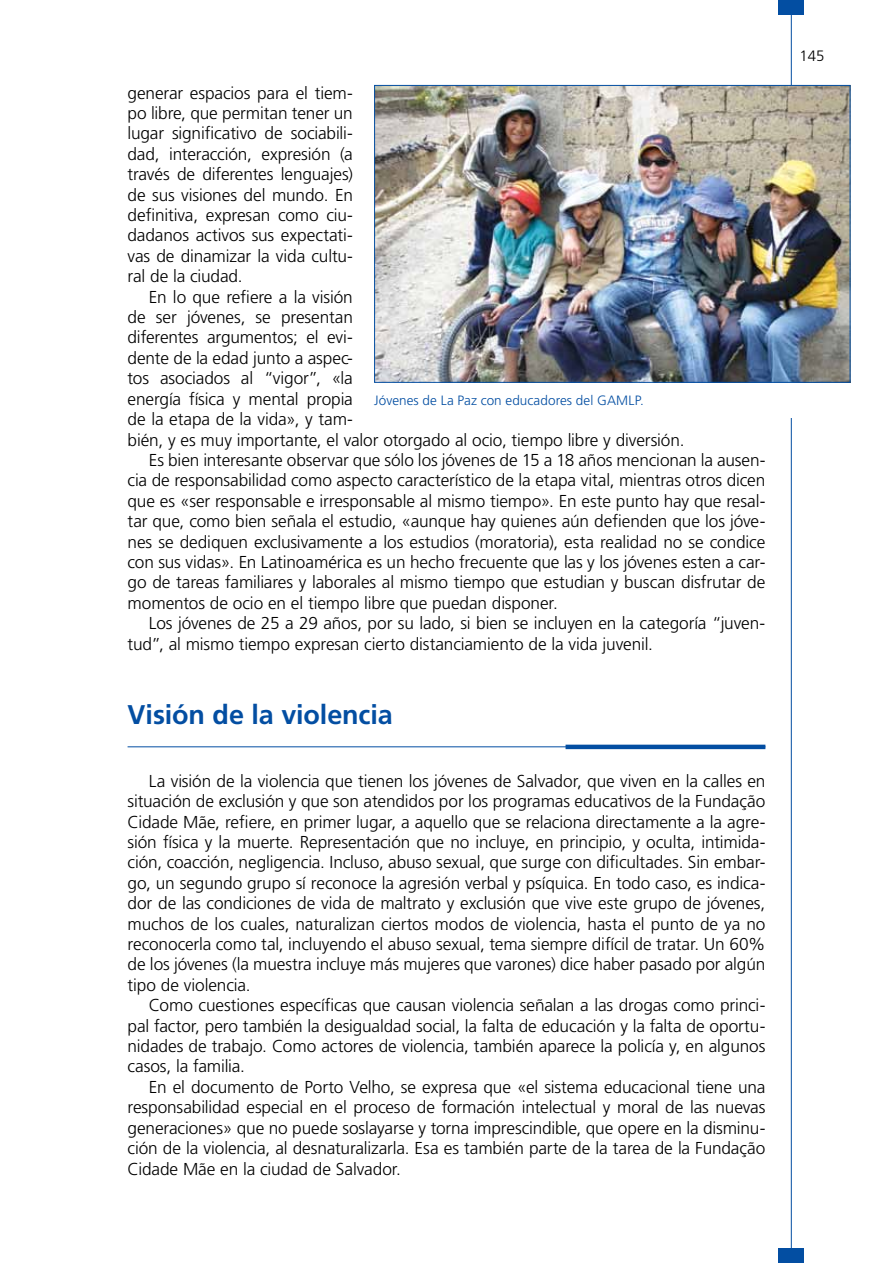
<style>
.page{position:relative;width:893px;height:1263px;background:#fff}
.page>*{position:absolute;margin:0;border:0;box-sizing:border-box;transform-origin:0 0}
.t1{font:700 27px "Frutiger";letter-spacing:-.005em;color:#034ea2}
.t2{font:300 17.25px/20.4px "Frutiger";letter-spacing:-.01em;color:#000;text-align:justify}
.t3{font:300 15px "Frutiger";color:#000}
.t4{font:300 13.5px "Frutiger";letter-spacing:.005em;color:#034ea2}
</style>
<div class="page">
<hr style="left:791px;top:0;width:1px;height:1263px;background:#034ea2">
<div style="left:778px;top:0;width:26px;height:15px;background:#034ea2"></div>
<div style="left:778px;top:1248px;width:26px;height:15px;background:#034ea2"></div>
<hr style="left:128px;top:746px;width:637px;height:1px;background:#034ea2">
<hr style="left:566px;top:745px;width:199px;height:4px;background:#034ea2">
<img style="left:376px;top:87px;width:472px;height:294px">
<div style="left:374px;top:85px;width:476px;height:298px;border:1px solid #034ea2"></div>
<p class="t2" style="left:128px;top:82px;width:227px">generar espacios para el tiem&shy;po libre, que permitan tener un lugar significativo de sociabili&shy;dad, interacción, expresión (a través de diferentes lenguajes) de sus visiones del mundo. En definitiva, expresan como ciu&shy;dadanos activos sus expectati&shy;vas de dinamizar la vida cultu&shy;ral de la ciudad.</p>
<p class="t2" style="left:149px;top:286px;width:206px">En lo que refiere a la visión</p>
<p class="t2" style="left:128px;top:307px;width:227px">de ser jóvenes, se presentan</p>
<p class="t2" style="left:128px;top:327px;width:227px">diferentes argumentos; el evi-</p>
<p class="t2" style="left:128px;top:348px;width:227px">dente de la edad junto a aspec-</p>
<p class="t2" style="left:128px;top:368px;width:227px">tos asociados al “vigor”, «la</p>
<p class="t2" style="left:128px;top:388px;width:227px">energía física y mental propia</p>
<p class="t2" style="left:128px;top:409px;width:227px">de la etapa de la vida», y tam-</p>
<p class="t2" style="left:128px;top:429px;width:558px">bién, y es muy importante, el valor otorgado al ocio, tiempo libre y diversión.</p>
<p class="t2" style="left:149px;top:450px;width:618px">Es bien interesante observar que sólo los jóvenes de 15 a 18 años mencionan la ausen-</p>
<p class="t2" style="left:128px;top:470px;width:639px">cia de responsabilidad como aspecto característico de la etapa vital, mientras otros dicen</p>
<p class="t2" style="left:128px;top:491px;width:639px">que es «ser responsable e irresponsable al mismo tiempo». En este punto hay que resal-</p>
<p class="t2" style="left:128px;top:511px;width:639px">tar que, como bien señala el estudio, «aunque hay quienes aún defienden que los jóve-</p>
<p class="t2" style="left:128px;top:531px;width:639px">nes se dediquen exclusivamente a los estudios (moratoria), esta realidad no se condice</p>
<p class="t2" style="left:128px;top:552px;width:639px">con sus vidas». En Latinoamérica es un hecho frecuente que las y los jóvenes esten a car-</p>
<p class="t2" style="left:128px;top:572px;width:639px">go de tareas familiares y laborales al mismo tiempo que estudian y buscan disfrutar de</p>
<p class="t2" style="left:128px;top:593px;width:432px">momentos de ocio en el tiempo libre que puedan disponer.</p>
<p class="t2" style="left:149px;top:613px;width:618px">Los jóvenes de 25 a 29 años, por su lado, si bien se incluyen en la categoría “juven-</p>
<p class="t2" style="left:128px;top:633px;width:527px">tud”, al mismo tiempo expresan cierto distanciamiento de la vida juvenil.</p>
<p class="t4" style="left:374px;top:393px;width:271px">Jóvenes de La Paz con educadores del GAMLP.</p>
<h1 class="t1" style="left:128px;top:699px;width:267px">Visión de la violencia</h1>
<p class="t2" style="left:128px;top:770px;width:639px;text-indent:21px">La visión de la violencia que tienen los jóvenes de Salvador, que viven en la calles en situación de exclusión y que son atendidos por los programas educativos de la Fundação Cidade Mãe, refiere, en primer lugar, a aquello que se relaciona directamente a la agre&shy;sión física y la muerte. Representación que no incluye, en principio, y oculta, intimida&shy;ción, coacción, negligencia. Incluso, abuso sexual, que surge con dificultades. Sin embar&shy;go, un segundo grupo sí reconoce la agresión verbal y psíquica. En todo caso, es indica&shy;dor de las condiciones de vida de maltrato y exclusión que vive este grupo de jóvenes, muchos de los cuales, naturalizan ciertos modos de violencia, hasta el punto de ya no reconocerla como tal, incluyendo el abuso sexual, tema siempre difícil de tratar. Un 60% de los jóvenes (la muestra incluye más mujeres que varones) dice haber pasado por algún tipo de violencia.</p>
<p class="t2" style="left:128px;top:995px;width:639px;text-indent:21px">Como cuestiones específicas que causan violencia señalan a las drogas como princi&shy;pal factor, pero también la desigualdad social, la falta de educación y la falta de oportu&shy;nidades de trabajo. Como actores de violencia, también aparece la policía y, en algunos casos, la familia.</p>
<p class="t2" style="left:128px;top:1076px;width:639px;text-indent:21px">En el documento de Porto Velho, se expresa que «el sistema educacional tiene una responsabilidad especial en el proceso de formación intelectual y moral de las nuevas generaciones» que no puede soslayarse y torna imprescindible, que opere en la disminu&shy;ción de la violencia, al desnaturalizarla. Esa es también parte de la tarea de la Fundação Cidade Mãe en la ciudad de Salvador.</p>
<p class="t3" style="left:799px;top:47px;width:27px">145</p>
</div>
